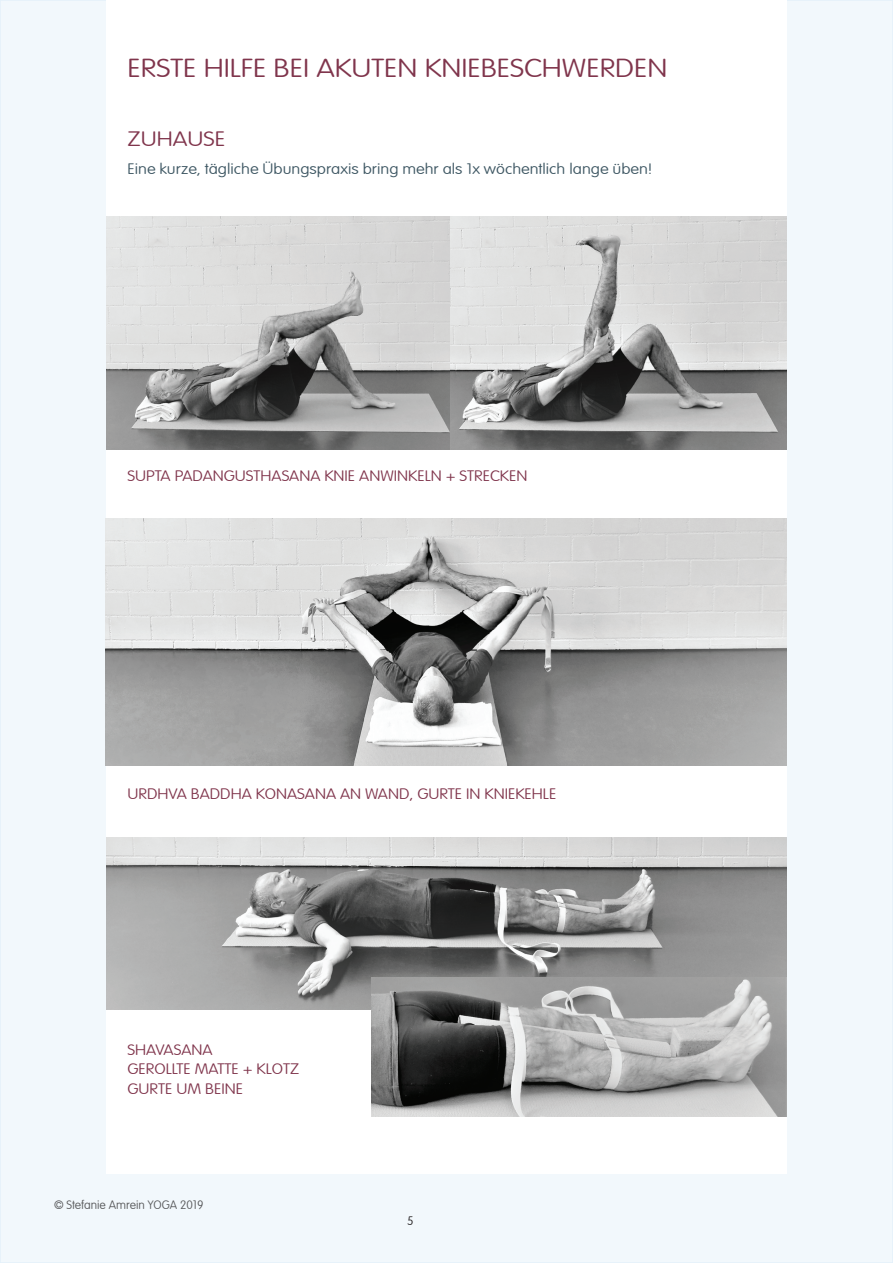
<style>
.page{position:relative;width:893px;height:1263px;background:#fff}
.page>*{position:absolute;margin:0;border:0;box-sizing:border-box;transform-origin:0 0}
.t1{font:100 25.5px "VAG Rounded LT";color:#80354c;scale:1.18 1}
.t2{font:100 20.4px "VAG Rounded LT";color:#80354c;scale:1.18 1}
.t3{font:100 14.85px/19.8px "VAG Rounded LT";color:#80354c;scale:1.11 1}
.t4{font:100 14.85px "VAG Rounded LT";color:#3f5864;scale:1.11 1}
.t5{font:100 12px "VAG Rounded LT";color:#57585a}
.t6{font:100 12px "VAG Rounded LT";color:#231f20}
</style>
<div class="page">
<div style="left:0;top:0;width:893px;height:1263px;background:#f2f8fc;border:2px solid #e4f1fa"></div>
<div style="left:106px;top:0;width:681px;height:1174px;background:#fff"></div>
<img style="left:105px;top:519px;width:681px;height:246px">
<img style="left:107px;top:838px;width:680px;height:172px">
<img style="left:372px;top:977px;width:415px;height:139px">
<img style="left:449px;top:217px;width:338px;height:232px">
<img style="left:106px;top:217px;width:343px;height:232px">
<h1 class="t1" style="left:128px;top:54px;width:459px">ERSTE HILFE BEI AKUTEN KNIEBESCHWERDEN</h1>
<h2 class="t2" style="left:128px;top:127px;width:84px">ZUHAUSE</h2>
<p class="t4" style="left:128px;top:161px;width:474px">Eine kurze, tägliche Übungspraxis bring mehr als 1x wöchentlich lange üben!</p>
<p class="t3" style="left:128px;top:466px;width:362px">SUPTA PADANGUSTHASANA KNIE ANWINKELN + STRECKEN</p>
<p class="t3" style="left:128px;top:785px;width:388px">URDHVA BADDHA KONASANA AN WAND, GURTE IN KNIEKEHLE</p>
<p class="t3" style="left:128px;top:1040px;width:156px">SHAVASANA<br>GEROLLTE MATTE + KLOTZ<br>GURTE UM BEINE</p>
<p class="t5" style="left:54px;top:1198px;width:151px">© Stefanie Amrein YOGA 2019</p>
<p class="t6" style="left:407px;top:1214px;width:8px">5</p>
</div>
